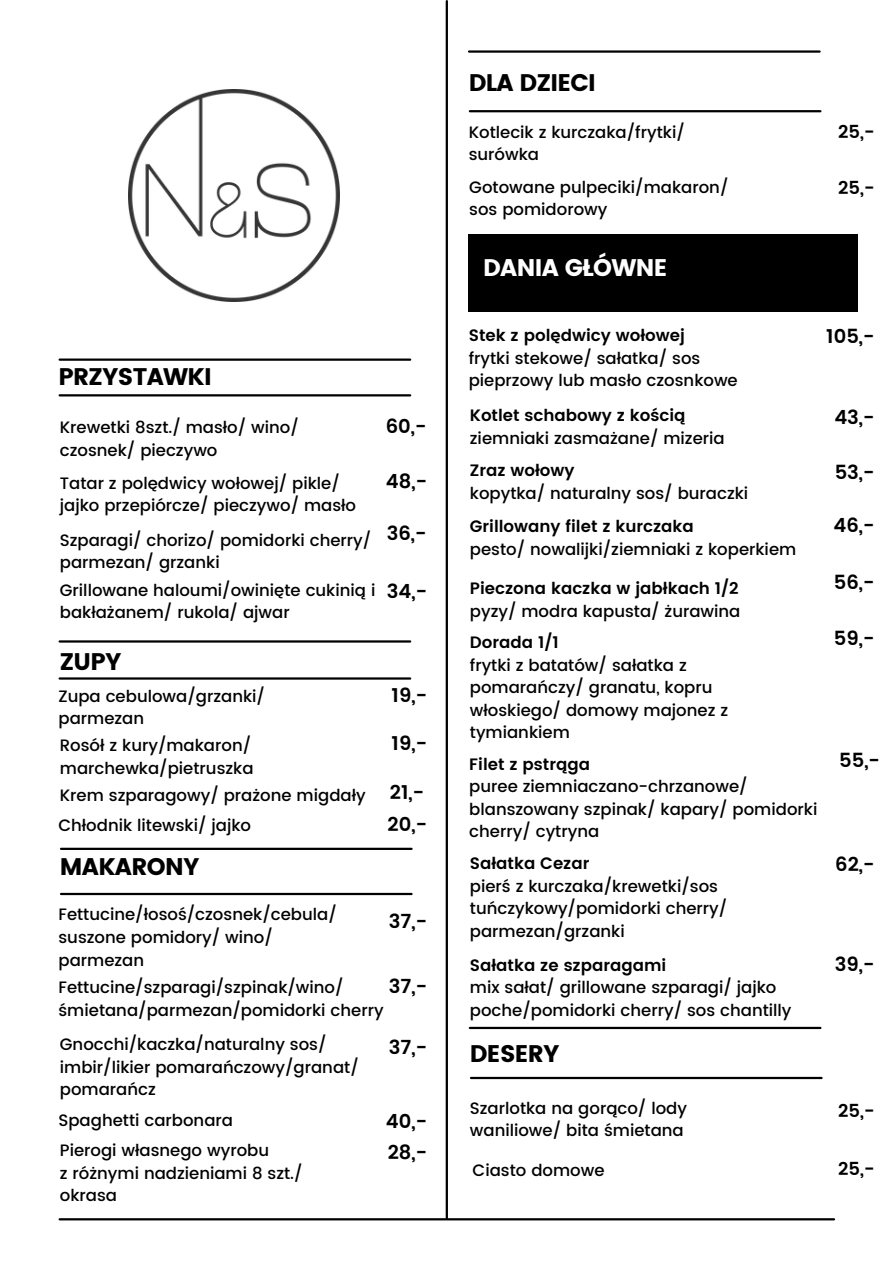
<style>
.page{position:relative;width:894px;height:1264px;background:#fff}
.page>*{position:absolute;margin:0;border:0;box-sizing:border-box;transform-origin:0 0}
.t1{font:24px "Poppins";letter-spacing:-.03em;color:#000}
.t2{font:24px "Poppins";letter-spacing:-.03em;color:#fff}
.t3{font:600 19.5px "Poppins";color:#000}
.t4{font:600 18px "Poppins";color:#000}
.t5{font:500 16.5px/22.5px "Poppins";color:#000}
.t6{font:600 16.5px "Poppins";color:#000}
</style>
<div class="page">
<hr style="left:60px;top:640px;width:350px;height:2px;background:#000">
<hr style="left:60px;top:358px;width:350px;height:3px;background:#000">
<hr style="left:61px;top:847px;width:350px;height:3px;background:#000">
<hr style="left:469px;top:50px;width:350px;height:3px;background:#000">
<hr style="left:60px;top:1218px;width:773px;height:2px;background:#000">
<hr style="left:60px;top:677px;width:350px;height:2px;background:#000">
<hr style="left:60px;top:394px;width:350px;height:2px;background:#000">
<hr style="left:61px;top:892px;width:350px;height:3px;background:#000">
<hr style="left:469px;top:110px;width:351px;height:2px;background:#000">
<hr style="left:445px;top:1px;width:3px;height:1217px;background:#000">
<div style="left:468px;top:234px;width:389px;height:78px;background:#000"></div>
<hr style="left:469px;top:1026px;width:351px;height:3px;background:#000">
<hr style="left:471px;top:1076px;width:350px;height:3px;background:#000">
<img style="left:128px;top:90px;width:212px;height:211px">
<p class="t1" style="left:58px;top:363px;width:155px">PRZYSTAWKI</p>
<p class="t5" style="left:60px;top:416px;width:240px">Krewetki 8szt./ masło/ wino/ czosnek/ pieczywo</p>
<h2 class="t3" style="left:385px;top:414px;width:42px">60,-</h2>
<p class="t5" style="left:60px;top:472px;width:298px">Tatar z polędwicy wołowej/ pikle/ jajko przepiórcze/ pieczywo/ masło</p>
<p class="t3" style="left:386px;top:470px;width:43px">48,-</p>
<p class="t5" style="left:60px;top:528px;width:313px">Szparagi/ chorizo/ pomidorki cherry/</p>
<h2 class="t5" style="left:60px;top:551px;width:161px">parmezan/ grzanki</h2>
<h2 class="t3" style="left:386px;top:522px;width:41px">36,-</h2>
<p class="t5" style="left:60px;top:578px;width:317px">Grillowane haloumi/owinięte cukinią i bakłażanem/ rukola/ ajwar</p>
<p class="t3" style="left:387px;top:579px;width:42px">34,-</p>
<h1 class="t1" style="left:60px;top:647px;width:63px">ZUPY</h1>
<p class="t5" style="left:58px;top:684px;width:208px">Zupa cebulowa/grzanki/</p>
<p class="t5" style="left:58px;top:707px;width:87px">parmezan</p>
<p class="t5" style="left:60px;top:734px;width:193px">Rosół z kury/makaron/</p>
<h2 class="t5" style="left:60px;top:756px;width:195px">marchewka/pietruszka</h2>
<h1 class="t3" style="left:391px;top:684px;width:37px">19,-</h1>
<p class="t3" style="left:391px;top:731px;width:37px">19,-</p>
<p class="t5" style="left:60px;top:783px;width:307px">Krem szparagowy/ prażone migdały</p>
<p class="t3" style="left:390px;top:780px;width:36px">21,-</p>
<p class="t5" style="left:58px;top:814px;width:194px">Chłodnik litewski/ jajko</p>
<p class="t3" style="left:387px;top:812px;width:41px">20,-</p>
<p class="t1" style="left:60px;top:852px;width:141px">MAKARONY</p>
<p class="t5" style="left:58px;top:903px;width:280px">Fettucine/łosoś/czosnek/cebula/</p>
<p class="t5" style="left:58px;top:926px;width:216px">suszone pomidory/ wino/</p>
<h2 class="t5" style="left:58px;top:948px;width:87px">parmezan</h2>
<p class="t3" style="left:388px;top:909px;width:40px">37,-</p>
<h2 class="t5" style="left:58px;top:976px;width:286px">Fettucine/szparagi/szpinak/wino/</h2>
<h3 class="t5" style="left:58px;top:998px;width:326px">śmietana/parmezan/pomidorki cherry</h3>
<p class="t3" style="left:388px;top:975px;width:40px">37,-</p>
<p class="t5" style="left:60px;top:1033px;width:268px">Gnocchi/kaczka/naturalny sos/</p>
<h2 class="t5" style="left:60px;top:1055px;width:300px">imbir/likier pomarańczowy/granat/</h2>
<h2 class="t5" style="left:60px;top:1078px;width:97px">pomarańcz</h2>
<p class="t3" style="left:388px;top:1035px;width:40px">37,-</p>
<p class="t5" style="left:58px;top:1109px;width:176px">Spaghetti carbonara</p>
<p class="t3" style="left:386px;top:1110px;width:43px">40,-</p>
<h2 class="t5" style="left:60px;top:1139px;width:211px">Pierogi własnego wyrobu</h2>
<h2 class="t5" style="left:60px;top:1161px;width:244px">z różnymi nadzieniami 8 szt./</h2>
<p class="t5" style="left:60px;top:1184px;width:59px">okrasa</p>
<h2 class="t3" style="left:387px;top:1140px;width:41px">28,-</h2>
<p class="t1" style="left:468px;top:69px;width:128px">DLA DZIECI</p>
<h3 class="t5" style="left:468px;top:121px;width:217px">Kotlecik z kurczaka/frytki/</h3>
<h1 class="t5" style="left:468px;top:143px;width:72px">surówka</h1>
<p class="t4" style="left:837px;top:122px;width:38px">25,-</p>
<p class="t5" style="left:469px;top:176px;width:260px">Gotowane pulpeciki/makaron/</p>
<h2 class="t5" style="left:469px;top:198px;width:140px">sos pomidorowy</h2>
<p class="t4" style="left:837px;top:177px;width:38px">25,-</p>
<h3 class="t2" style="left:483px;top:253px;width:186px">DANIA GŁÓWNE</h3>
<h2 class="t6" style="left:468px;top:326px;width:217px">Stek z polędwicy wołowej</h2>
<p class="t5" style="left:468px;top:347px;width:270px">frytki stekowe/ sałatka/ sos pieprzowy lub masło czosnkowe</p>
<p class="t3" style="left:826px;top:325px;width:50px">105,-</p>
<h2 class="t6" style="left:469px;top:406px;width:217px">Kotlet schabowy z kością</h2>
<p class="t5" style="left:469px;top:427px;width:256px">ziemniaki zasmażane/ mizeria</p>
<p class="t3" style="left:834px;top:406px;width:42px">43,-</p>
<p class="t6" style="left:469px;top:461px;width:106px">Zraz wołowy</p>
<p class="t5" style="left:469px;top:482px;width:280px">kopytka/ naturalny sos/ buraczki</p>
<h2 class="t3" style="left:834px;top:461px;width:41px">53,-</h2>
<p class="t6" style="left:469px;top:517px;width:225px">Grillowany filet z kurczaka</p>
<h2 class="t5" style="left:469px;top:537px;width:328px">pesto/ nowalijki/ziemniaki z koperkiem</h2>
<p class="t3" style="left:833px;top:513px;width:43px">46,-</p>
<h2 class="t6" style="left:469px;top:579px;width:270px">Pieczona kaczka w jabłkach 1/2</h2>
<p class="t5" style="left:469px;top:599px;width:272px">pyzy/ modra kapusta/ żurawina</p>
<p class="t3" style="left:833px;top:571px;width:42px">56,-</p>
<p class="t3" style="left:833px;top:626px;width:42px">59,-</p>
<h2 class="t6" style="left:469px;top:633px;width:90px">Dorada 1/1</h2>
<p class="t5" style="left:469px;top:653px;width:260px">frytki z batatów/ sałatka z pomarańczy/ granatu, kopru włoskiego/ domowy majonez z tymiankiem</p>
<p class="t6" style="left:469px;top:754px;width:122px">Filet z pstrąga</p>
<h2 class="t3" style="left:839px;top:748px;width:42px">55,-</h2>
<h1 class="t5" style="left:469px;top:775px;width:349px">puree ziemniaczano-chrzanowe/ blanszowany szpinak/ kapary/ pomidorki cherry/ cytryna</h1>
<p class="t6" style="left:469px;top:853px;width:121px">Sałatka Cezar</p>
<h2 class="t5" style="left:469px;top:874px;width:259px">pierś z kurczaka/krewetki/sos tuńczykowy/pomidorki cherry/ parmezan/grzanki</h2>
<h1 class="t6" style="left:469px;top:955px;width:198px">Sałatka ze szparagami</h1>
<p class="t5" style="left:469px;top:976px;width:323px">mix sałat/ grillowane szparagi/ jajko poche/pomidorki cherry/ sos chantilly</p>
<p class="t1" style="left:469px;top:1039px;width:91px">DESERY</p>
<p class="t3" style="left:835px;top:852px;width:41px">62,-</p>
<h3 class="t3" style="left:834px;top:953px;width:41px">39,-</h3>
<p class="t5" style="left:469px;top:1096px;width:219px">Szarlotka na gorąco/ lody waniliowe/ bita śmietana</p>
<p class="t4" style="left:837px;top:1099px;width:38px">25,-</p>
<h2 class="t5" style="left:472px;top:1159px;width:133px">Ciasto domowe</h2>
<h2 class="t4" style="left:837px;top:1158px;width:38px">25,-</h2>
</div>
